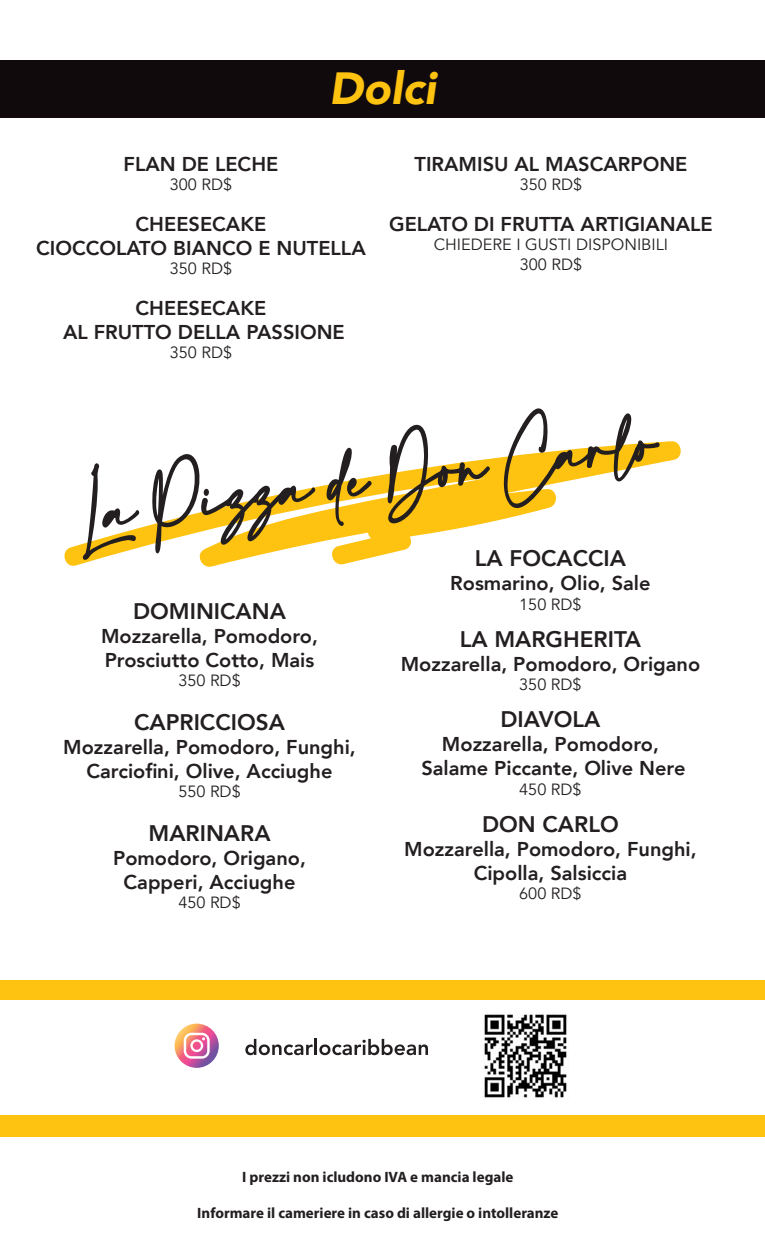
<style>
.page{position:relative;width:765px;height:1260px;background:#fff}
.page>*{position:absolute;margin:0;border:0;box-sizing:border-box;transform-origin:0 0}
.t1{font:italic 900 45px "Avenir";color:#fec210}
.t2{font:800 22.5px "Avenir";color:#231f20}
.t3{font:800 20px/24px "Avenir";color:#231f20;text-align:center}
.t4{font:16.25px/19.5px "Avenir";color:#231f20;text-align:center}
.t5{font:700 15px "Myriad Pro";color:#231f20}
</style>
<div class="page">
<div style="left:0;top:980px;width:765px;height:20px;background:#fec210"></div>
<svg style="left:175px;top:1024px;width:44px;height:44px"></svg>
<svg style="left:184px;top:1033px;width:26px;height:26px"></svg>
<svg style="left:245px;top:1039px;width:68px;height:16px"></svg>
<hr style="left:314px;top:1039px;width:3px;height:16px;background:#231f20">
<svg style="left:319px;top:1039px;width:109px;height:16px"></svg>
<img style="left:484px;top:1014px;width:83px;height:84px">
<svg style="left:64px;top:441px;width:617px;height:126px"></svg>
<svg style="left:83px;top:463px;width:56px;height:97px"></svg>
<svg style="left:151px;top:453px;width:164px;height:100px"></svg>
<svg style="left:327px;top:448px;width:45px;height:78px"></svg>
<svg style="left:387px;top:424px;width:103px;height:100px"></svg>
<svg style="left:503px;top:408px;width:157px;height:100px"></svg>
<div style="left:0;top:1115px;width:765px;height:21px;background:#fec210"></div>
<div style="left:0;top:60px;width:765px;height:58px;background:#110a0c"></div>
<h1 class="t1" style="left:329px;top:51px;width:108px">Dolci</h1>
<p class="t3" style="left:124px;top:152px;width:156px">FLAN DE LECHE</p>
<p class="t4" style="left:170px;top:175px;width:64px">300 RD$</p>
<p class="t3" style="left:36px;top:212px;width:331px">CHEESECAKE<br>CIOCCOLATO BIANCO E NUTELLA</p>
<p class="t4" style="left:170px;top:259px;width:64px">350 RD$</p>
<p class="t3" style="left:63px;top:296px;width:283px">CHEESECAKE<br>AL FRUTTO DELLA PASSIONE</p>
<p class="t4" style="left:170px;top:343px;width:64px">350 RD$</p>
<p class="t3" style="left:415px;top:152px;width:274px">TIRAMISU AL MASCARPONE</p>
<p class="t4" style="left:520px;top:175px;width:64px">350 RD$</p>
<p class="t3" style="left:389px;top:212px;width:325px">GELATO DI FRUTTA ARTIGIANALE</p>
<p class="t4" style="left:434px;top:235px;width:236px">CHIEDERE I GUSTI DISPONIBILI<br>300 RD$</p>
<p class="t2" style="left:133px;top:593px;width:154px">DOMINICANA</p>
<p class="t3" style="left:101px;top:624px;width:218px;text-align:left">Mozzarella, Pomodoro,<br>Prosciutto Cotto, Mais</p>
<p class="t4" style="left:178px;top:671px;width:64px">350 RD$</p>
<p class="t2" style="left:134px;top:704px;width:152px">CAPRICCIOSA</p>
<p class="t3" style="left:63px;top:735px;width:294px">Mozzarella, Pomodoro, Funghi,<br>Carciofini, Olive, Acciughe</p>
<p class="t4" style="left:178px;top:782px;width:64px">550 RD$</p>
<p class="t2" style="left:149px;top:815px;width:124px">MARINARA</p>
<p class="t3" style="left:113px;top:846px;width:194px">Pomodoro, Origano,<br>Capperi, Acciughe</p>
<p class="t4" style="left:178px;top:893px;width:64px">450 RD$</p>
<p class="t2" style="left:475px;top:541px;width:153px">LA FOCACCIA</p>
<p class="t3" style="left:450px;top:571px;width:202px">Rosmarino, Olio, Sale</p>
<p class="t4" style="left:519px;top:595px;width:64px">150 RD$</p>
<p class="t2" style="left:460px;top:621px;width:183px">LA MARGHERITA</p>
<p class="t3" style="left:401px;top:652px;width:301px">Mozzarella, Pomodoro, Origano</p>
<p class="t4" style="left:519px;top:675px;width:64px">350 RD$</p>
<p class="t2" style="left:501px;top:702px;width:101px">DIAVOLA</p>
<p class="t3" style="left:421px;top:732px;width:266px">Mozzarella, Pomodoro,<br>Salame Piccante, Olive Nere</p>
<p class="t4" style="left:519px;top:780px;width:64px">450 RD$</p>
<p class="t2" style="left:482px;top:806px;width:138px">DON CARLO</p>
<p class="t3" style="left:404px;top:837px;width:294px">Mozzarella, Pomodoro, Funghi,<br>Cipolla, Salsiccia</p>
<p class="t4" style="left:519px;top:884px;width:64px">600 RD$</p>
<p class="t5" style="left:242px;top:1167px;width:273px">I prezzi non icludono IVA e mancia legale</p>
<p class="t5" style="left:197px;top:1203px;width:363px">Informare il cameriere in caso di allergie o intolleranze</p>
</div>
